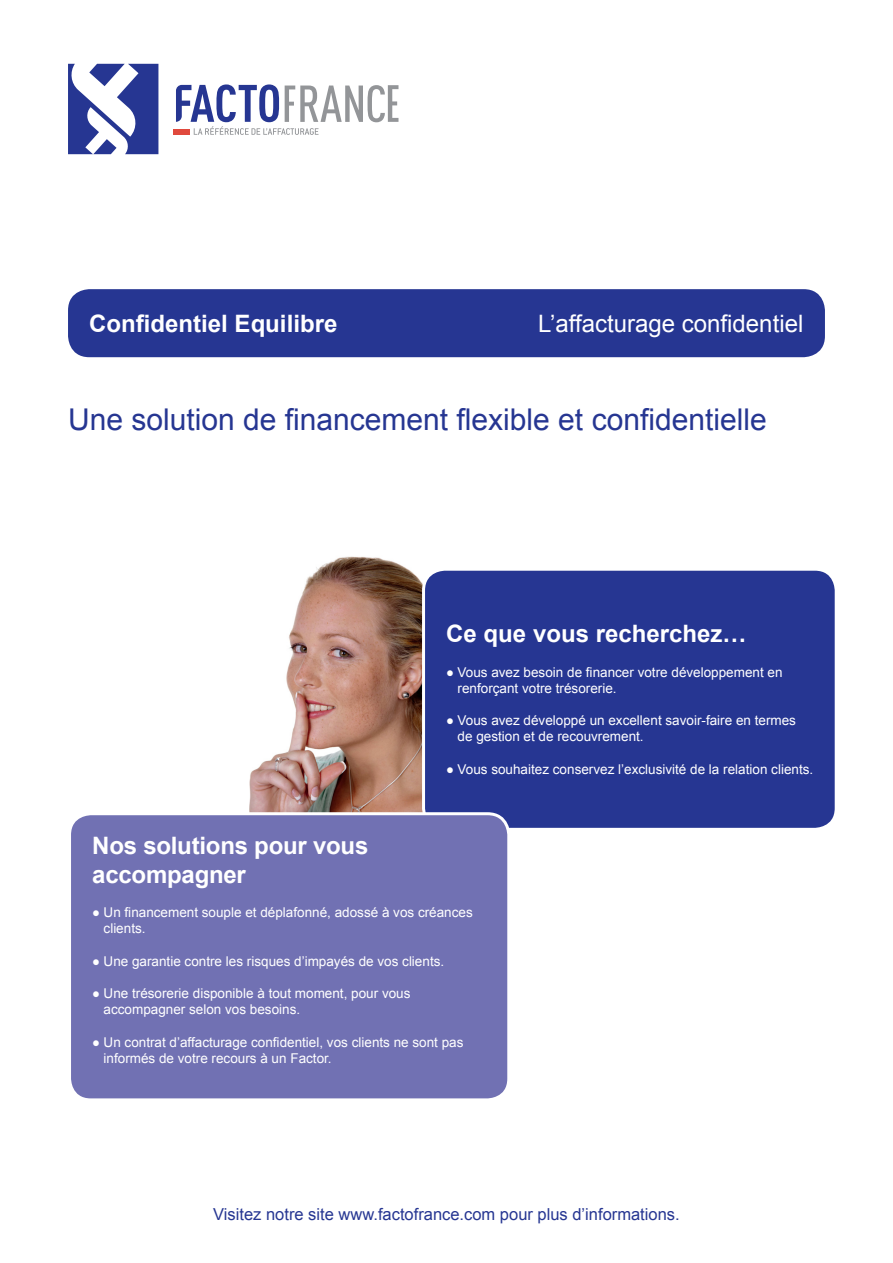
<style>
.page{position:relative;width:893px;height:1263px;background:#fff}
.page>*{position:absolute;margin:0;border:0;box-sizing:border-box;transform-origin:0 0}
.t1{font:30px "Arial";color:#263692}
.t2{font:700 24px/28.8px "Arial";color:#fff}
.t3{font:24px "Arial";color:#fff}
.t4{font:16.5px "Arial";color:#263692}
.t5{font:13.5px/16.2px "Arial";color:#fff}
</style>
<div class="page">
<img style="left:249px;top:556px;width:173px;height:256px">
<div style="left:424px;top:569px;width:412px;height:260px;background:#263692;border-radius:21px"></div>
<div style="left:422px;top:568px;width:416px;height:263px;border:3px solid #fff;border-radius:21px"></div>
<div style="left:70px;top:814px;width:439px;height:286px;background:#7171b3;border-radius:21px"></div>
<div style="left:68px;top:812px;width:442px;height:289px;border:3px solid #fff;border-radius:21px"></div>
<div style="left:68px;top:289px;width:757px;height:68px;background:#263692;border-radius:21px"></div>
<div style="left:173px;top:129px;width:17px;height:6px;background:#e0493d"></div>
<svg style="left:68px;top:64px;width:90px;height:91px"></svg>
<svg style="left:176px;top:84px;width:222px;height:51px"></svg>
<h2 class="t2" style="left:89px;top:310px;width:250px">Confidentiel Equilibre</h2>
<h2 class="t3" style="left:538px;top:308px;width:267px">L’affacturage confidentiel</h2>
<h1 class="t1" style="left:68px;top:400px;width:700px">Une solution de financement flexible et confidentielle</h1>
<h2 class="t2" style="left:446px;top:620px;width:302px">Ce que vous recherchez…</h2>
<p class="t5" style="left:458px;top:664px;width:326px;text-indent:-11px">● Vous avez besoin de financer votre développement en renforçant votre trésorerie.</p>
<p class="t5" style="left:458px;top:712px;width:340px;text-indent:-11px">● Vous avez développé un excellent savoir-faire en termes de gestion et de recouvrement.</p>
<p class="t5" style="left:446px;top:761px;width:368px">● Vous souhaitez conservez l’exclusivité de la relation clients.</p>
<h2 class="t2" style="left:92px;top:832px;width:278px">Nos solutions pour vous accompagner</h2>
<p class="t5" style="left:104px;top:904px;width:371px;text-indent:-11px">● Un financement souple et déplafonné, adossé à vos créances clients.</p>
<p class="t5" style="left:92px;top:953px;width:353px">● Une garantie contre les risques d’impayés de vos clients.</p>
<p class="t5" style="left:104px;top:985px;width:308px;text-indent:-11px">● Une trésorerie disponible à tout moment, pour vous accompagner selon vos besoins.</p>
<p class="t5" style="left:104px;top:1034px;width:361px;text-indent:-11px">● Un contrat d’affacturage confidentiel, vos clients ne sont pas informés de votre recours à un Factor.</p>
<p class="t4" style="left:213px;top:1203px;width:468px">Visitez notre site www.factofrance.com pour plus d’informations.</p>
</div>
